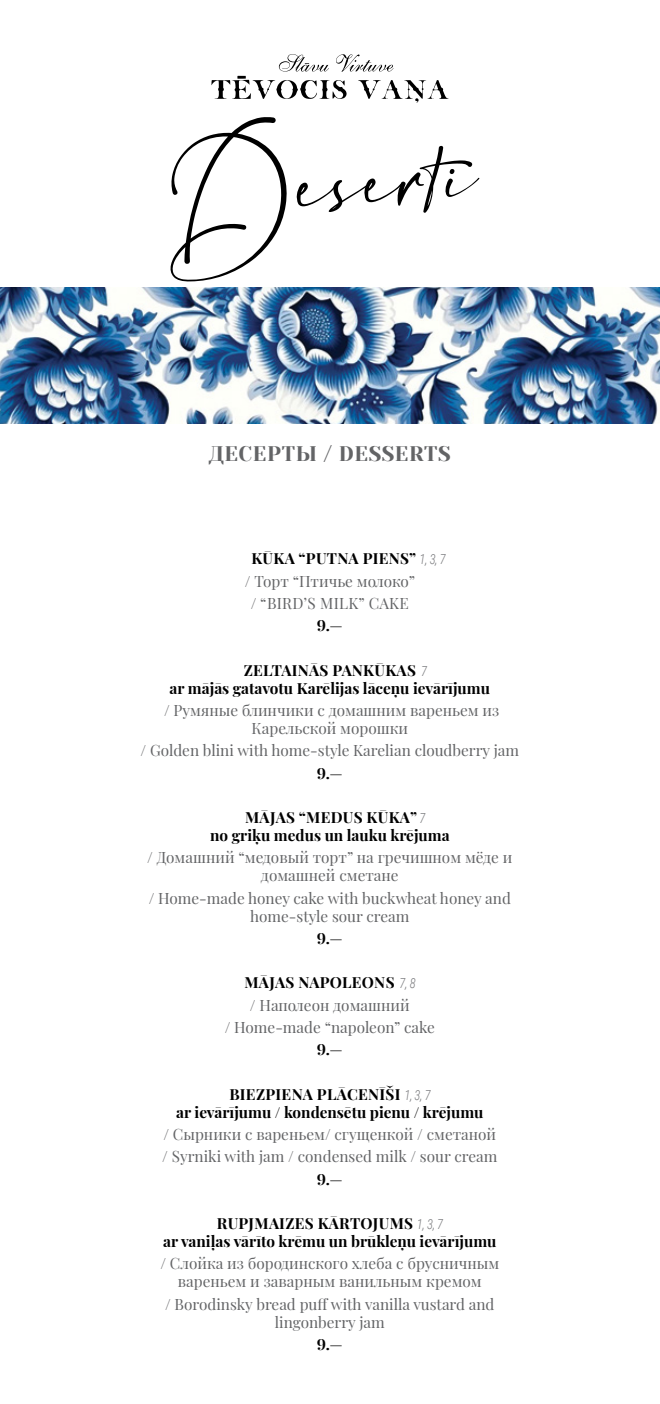
<style>
.page{position:relative;width:660px;height:1404px;background:#fff}
.page>*{position:absolute;margin:0;border:0;box-sizing:border-box;transform-origin:0 0}
.t1{font:112.5px "mr Hamiltone G";color:#000}
.t2{font:21px "Yeseva One";letter-spacing:.03em;color:#636466}
.t3{font:15.3px/22.2px "Playfair Display";color:#636466;text-align:center}
.t4{font:700 15.3px/18px "Playfair Display";color:#000}
.t5{font:700 15.3px "Playfair Display";letter-spacing:.02em;color:#000}
.t6{font:15.3px "Playfair Display";letter-spacing:.02em;color:#636466}
.s1{font-family:"Roboto Condensed";font-weight:300;font-style:italic;font-size:13.8px;color:#77787b}
.s2{font-weight:400}
.s3{font-weight:700;color:#000}
.s4{color:#000}
</style>
<div class="page">
<img style="left:0;top:287px;width:659px;height:136px">
<svg style="left:211px;top:54px;width:237px;height:49px"></svg>
<h1 class="t1" style="left:161px;top:110px;width:313px;rotate:-3deg">Deserti</h1>
<h2 class="t2" style="left:209px;top:438px;width:243px">ДЕСЕРТЫ / DESSERTS</h2>
<p class="t5" style="left:251px;top:546px;width:196px">KŪKA “PUTNA PIENS” <span class="s1">1, 3, 7</span></p>
<p class="t3" style="left:244px;top:568px;width:172px">/ Торт “Птичье молоко”</p>
<p class="t6" style="left:250px;top:591px;width:159px">/ “BIRD’S MILK” CAKE</p>
<p class="t4" style="left:316px;top:615px;width:27px">9.<span class="s2">—</span></p>
<p class="t4" style="left:169px;top:659px;width:321px;text-indent:74px">ZELTAINĀS PANKŪKAS <span class="s1">7<br></span>ar mājās gatavotu Karēlijas lāceņu ievārījumu</p>
<p class="t3" style="left:164px;top:700px;width:336px;line-height:18px">/ Румяные блинчики с домашним вареньем из<br>Карельской морошки</p>
<p class="t3" style="left:140px;top:738px;width:379px">/ Golden blini with home-style Karelian cloudberry jam<br><span class="s3">9.</span><span class="s4">—</span></p>
<p class="t4" style="left:210px;top:807px;width:241px;text-indent:35px">MĀJAS “MEDUS KŪKA” <span class="s1">7<br></span>no griķu medus un lauku krējuma</p>
<p class="t3" style="left:147px;top:847px;width:366px;line-height:18px">/ Домашний “медовый торт” на гречишном мёде и домашней сметане</p>
<p class="t3" style="left:148px;top:887px;width:363px;line-height:18px">/ Home-made honey cake with buckwheat honey and home-style sour cream</p>
<p class="t4" style="left:316px;top:927px;width:27px">9.<span class="s2">—</span></p>
<p class="t3" style="left:224px;top:970px;width:211px"><span class="s3">MĀJAS NAPOLEONS</span> <span class="s1">7, 8<br></span>/ Наполеон домашний<br>/ Home-made “napoleon” cake<br><span class="s3">9.</span><span class="s4">—</span></p>
<p class="t4" style="left:176px;top:1083px;width:308px;text-align:center">BIEZPIENA PLĀCENĪŠI <span class="s1">1, 3, 7<br></span>ar ievārījumu / kondensētu pienu / krējumu</p>
<p class="t3" style="left:162px;top:1121px;width:336px">/ Сырники с вареньем/ сгущенкой / сметаной / Syrniki with jam / condensed milk / sour cream<br><span class="s3">9.</span><span class="s4">—</span></p>
<p class="t4" style="left:163px;top:1212px;width:335px;text-align:center">RUPJMAIZES KĀRTOJUMS <span class="s1">1, 3, 7<br></span>ar vaniļas vārīto krēmu un brūkleņu ievārījumu</p>
<p class="t3" style="left:160px;top:1253px;width:340px;line-height:18px">/ Слойка из бородинского хлеба с брусничным вареньем и заварным ванильным кремом</p>
<p class="t3" style="left:165px;top:1293px;width:330px;line-height:18px">/ Borodinsky bread puff with vanilla vustard and lingonberry jam</p>
<p class="t4" style="left:316px;top:1333px;width:27px">9.<span class="s2">—</span></p>
</div>
